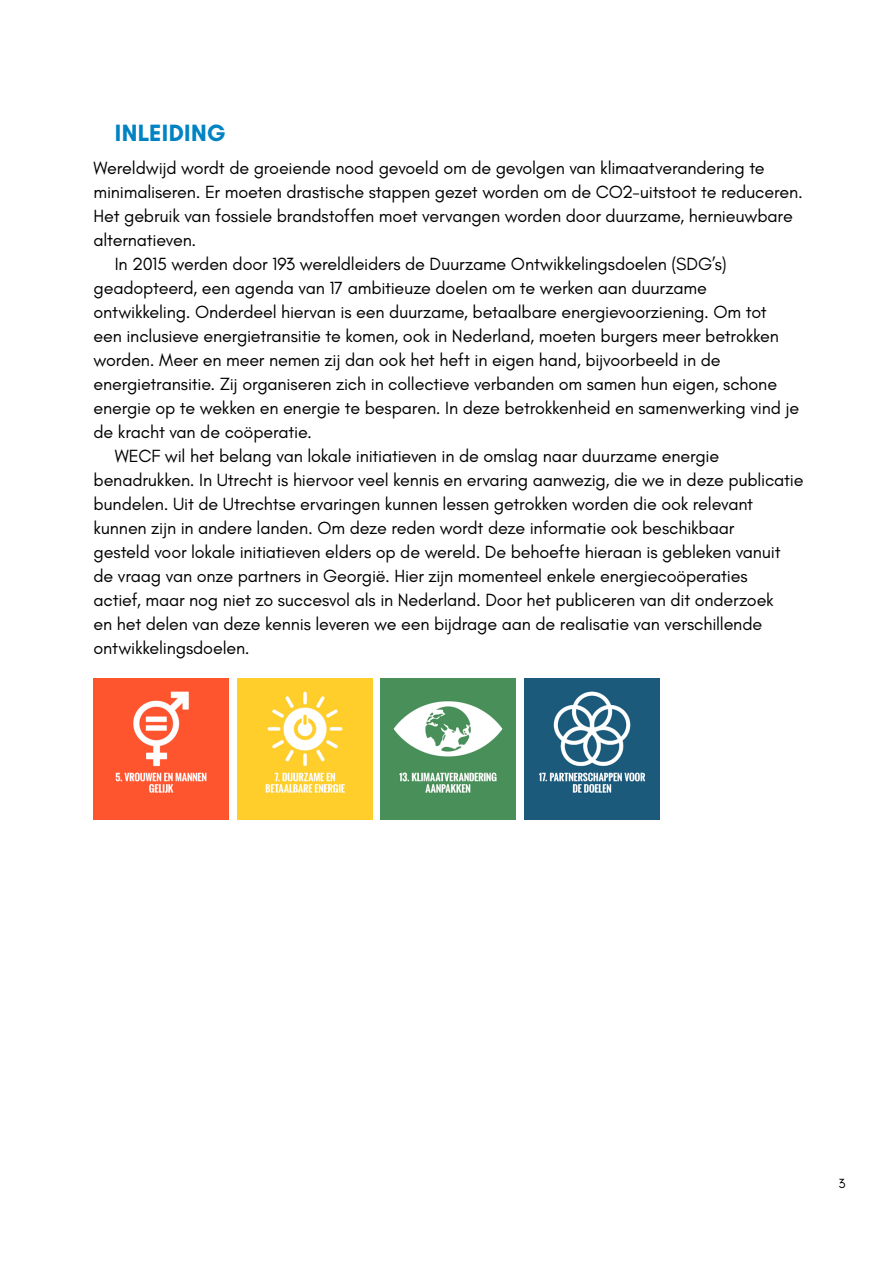
<style>
.page{position:relative;width:893px;height:1263px;background:#fff}
.page>*{position:absolute;margin:0;border:0;box-sizing:border-box;transform-origin:0 0}
.t1{font:700 24px "Glacial Indifference";letter-spacing:.01em;color:#0083c3}
.t2{font:18px "Glacial Indifference";letter-spacing:-.01em;color:#000}
.t3{font:13.5px "Glacial Indifference";color:#000}
</style>
<div class="page">
<img style="left:381px;top:678px;width:134px;height:142px">
<img style="left:524px;top:678px;width:135px;height:142px">
<img style="left:94px;top:678px;width:135px;height:142px">
<img style="left:237px;top:678px;width:135px;height:142px">
<h1 class="t1" style="left:115px;top:118px;width:112px">INLEIDING</h1>
<p class="t2" style="left:94px;top:158px;width:673px">Wereldwijd wordt de groeiende nood gevoeld om de gevolgen van klimaatverandering te</p>
<p class="t2" style="left:94px;top:182px;width:711px">minimaliseren. Er moeten drastische stappen gezet worden om de CO2-uitstoot te reduceren.</p>
<p class="t2" style="left:94px;top:206px;width:701px">Het gebruik van fossiele brandstoffen moet vervangen worden door duurzame, hernieuwbare</p>
<p class="t2" style="left:94px;top:230px;width:104px">alternatieven.</p>
<p class="t2" style="left:115px;top:254px;width:613px">In 2015 werden door 193 wereldleiders de Duurzame Ontwikkelingsdoelen (SDG’s)</p>
<p class="t2" style="left:94px;top:278px;width:615px">geadopteerd, een agenda van 17 ambitieuze doelen om te werken aan duurzame</p>
<p class="t2" style="left:94px;top:302px;width:675px">ontwikkeling. Onderdeel hiervan is een duurzame, betaalbare energievoorziening. Om tot</p>
<p class="t2" style="left:94px;top:326px;width:687px">een inclusieve energietransitie te komen, ook in Nederland, moeten burgers meer betrokken</p>
<p class="t2" style="left:94px;top:350px;width:629px">worden. Meer en meer nemen zij dan ook het heft in eigen hand, bijvoorbeeld in de</p>
<p class="t2" style="left:94px;top:374px;width:685px">energietransitie. Zij organiseren zich in collectieve verbanden om samen hun eigen, schone</p>
<p class="t2" style="left:94px;top:398px;width:707px">energie op te wekken en energie te besparen. In deze betrokkenheid en samenwerking vind je</p>
<p class="t2" style="left:94px;top:422px;width:220px">de kracht van de coöperatie.</p>
<p class="t2" style="left:115px;top:446px;width:606px">WECF wil het belang van lokale initiatieven in de omslag naar duurzame energie</p>
<p class="t2" style="left:94px;top:470px;width:711px">benadrukken. In Utrecht is hiervoor veel kennis en ervaring aanwezig, die we in deze publicatie</p>
<p class="t2" style="left:94px;top:494px;width:661px">bundelen. Uit de Utrechtse ervaringen kunnen lessen getrokken worden die ook relevant</p>
<p class="t2" style="left:94px;top:518px;width:642px">kunnen zijn in andere landen. Om deze reden wordt deze informatie ook beschikbaar</p>
<p class="t2" style="left:94px;top:542px;width:689px">gesteld voor lokale initiatieven elders op de wereld. De behoefte hieraan is gebleken vanuit</p>
<p class="t2" style="left:94px;top:566px;width:656px">de vraag van onze partners in Georgië. Hier zijn momenteel enkele energiecoöperaties</p>
<p class="t2" style="left:94px;top:590px;width:682px">actief, maar nog niet zo succesvol als in Nederland. Door het publiceren van dit onderzoek</p>
<p class="t2" style="left:94px;top:614px;width:670px">en het delen van deze kennis leveren we een bijdrage aan de realisatie van verschillende</p>
<p class="t2" style="left:94px;top:638px;width:158px">ontwikkelingsdoelen.</p>
<p class="t3" style="left:838px;top:1176px;width:9px">3</p>
</div>
